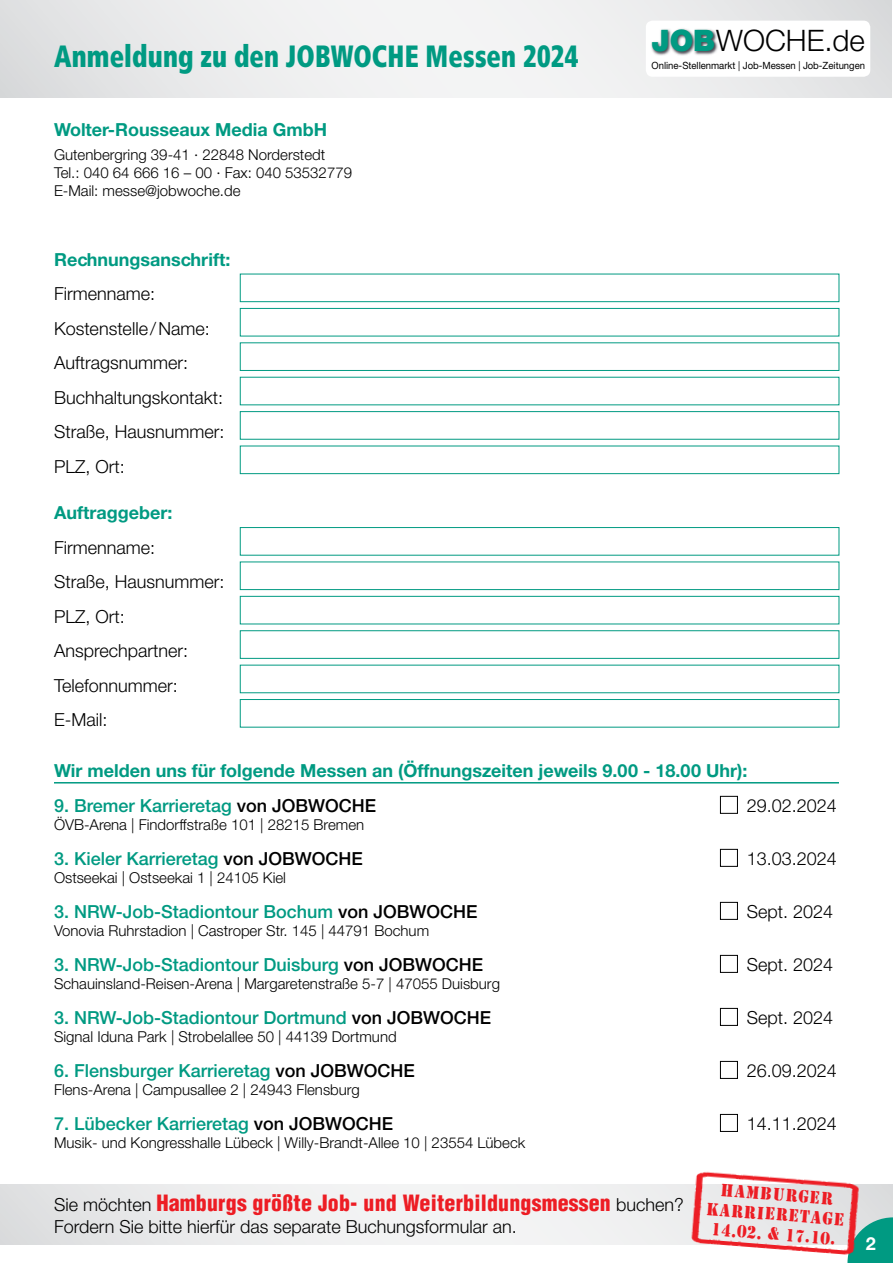
<style>
.page{position:relative;width:893px;height:1263px;background:#fff}
.page>*{position:absolute;margin:0;border:0;box-sizing:border-box;transform-origin:0 0}
.t1{font:900 condensed 30.75px "Frutiger";letter-spacing:.005em;color:#009a82;scale:.85 1}
.t2{font:300 29.7px "Helvetica Neue LT";color:#000}
.t3{font:900 condensed 21.9px "Helvetica LT Std";letter-spacing:.01em;color:#ed1d24}
.t4{font:300 18px/34.5px "Helvetica Neue CE";color:#000}
.t5{font:500 18px "Helvetica Neue CE";color:#009a82}
.t6{font:700 18px "Helvetica Neue CE";color:#009a82}
.t7{font:700 18px "Helvetica Neue CE";color:#fff}
.t8{font:16.5px/19.8px "Stencil Std";color:#ed1d24;text-align:center;scale:.9 1}
.t9{font:300 15px/18px "Helvetica Neue CE";color:#000}
.t10{font:9.9px "Helvetica Neue CE";color:#000;scale:.96 1}
.s1{font-weight:900;color:#009a82}
.s2{color:#000}
.s3{font-family:"Helvetica Neue CE";font-weight:300;font-stretch:normal;font-size:18px;color:#000}
</style>
<div class="page">
<svg style="left:0;top:0;width:891px;height:97px"></svg>
<svg style="left:0;top:1184px;width:893px;height:60px"></svg>
<div style="left:240px;top:274px;width:599px;height:28px;border:1px solid #009a82"></div>
<div style="left:240px;top:308px;width:599px;height:28px;border:1px solid #009a82"></div>
<div style="left:240px;top:342px;width:599px;height:29px;border:1px solid #009a82"></div>
<div style="left:240px;top:411px;width:599px;height:29px;border:1px solid #009a82"></div>
<div style="left:240px;top:446px;width:599px;height:28px;border:1px solid #009a82"></div>
<div style="left:240px;top:527px;width:599px;height:28px;border:1px solid #009a82"></div>
<div style="left:240px;top:562px;width:599px;height:28px;border:1px solid #009a82"></div>
<div style="left:240px;top:596px;width:599px;height:28px;border:1px solid #009a82"></div>
<div style="left:240px;top:630px;width:599px;height:29px;border:1px solid #009a82"></div>
<div style="left:240px;top:699px;width:599px;height:28px;border:1px solid #009a82"></div>
<div style="left:646px;top:21px;width:224px;height:56px;background:#fff;border-radius:7px"></div>
<img style="left:651px;top:28px;width:67px;height:28px">
<svg style="left:865px;top:1217px;width:28px;height:46px"></svg>
<img style="left:687px;top:1171px;width:178px;height:92px">
<hr style="left:54px;top:782px;width:785px;height:1px;background:#009a82">
<div style="left:720px;top:796px;width:18px;height:18px;border:1px solid #000"></div>
<div style="left:720px;top:849px;width:18px;height:18px;border:1px solid #000"></div>
<div style="left:720px;top:902px;width:18px;height:18px;border:1px solid #000"></div>
<div style="left:720px;top:955px;width:18px;height:18px;border:1px solid #000"></div>
<div style="left:720px;top:1008px;width:18px;height:18px;border:1px solid #000"></div>
<div style="left:720px;top:1061px;width:18px;height:18px;border:1px solid #000"></div>
<div style="left:720px;top:1114px;width:18px;height:18px;border:1px solid #000"></div>
<h1 class="t1" style="left:54px;top:38px;width:618px">Anmeldung zu den JOBWOCHE Messen 2024</h1>
<p class="t6" style="left:54px;top:119px;width:275px">Wolter-Rousseaux Media GmbH</p>
<p class="t9" style="left:54px;top:146px;width:299px">Gutenbergring 39-41 · 22848 Norderstedt<br>Tel.: 040 64 666 16 – 00 · Fax: 040 53532779<br>E-Mail: messe@jobwoche.de</p>
<p class="t6" style="left:54px;top:248px;width:178px">Rechnungsanschrift:</p>
<p class="t4" style="left:54px;top:277px;width:172px">Firmenname:<br>Kostenstelle/Name:<br>Auftragsnummer:<br>Buchhaltungskontakt:<br>Straße, Hausnummer:<br>PLZ, Ort:</p>
<p class="t6" style="left:54px;top:502px;width:120px">Auftraggeber:</p>
<p class="t4" style="left:54px;top:530px;width:172px">Firmenname:<br>Straße, Hausnummer:<br>PLZ, Ort:<br>Ansprechpartner:<br>Telefonnummer:<br>E-Mail:</p>
<h2 class="t2" style="left:652px;top:22px;width:215px"><span class="s1">JOB</span>WOCHE.de</h2>
<p class="t10" style="left:651px;top:59px;width:224px">Online-Stellenmarkt | Job-Messen | Job-Zeitungen</p>
<p class="t6" style="left:54px;top:759px;width:695px">Wir melden uns für folgende Messen an (Öffnungszeiten jeweils 9.00 - 18.00 Uhr):</p>
<p class="t5" style="left:54px;top:794px;width:324px">9. Bremer Karrieretag <span class="s2">von JOBWOCHE</span></p>
<p class="t4" style="left:747px;top:788px;width:92px">29.02.2024</p>
<p class="t9" style="left:54px;top:815px;width:312px">ÖVB-Arena | Findorffstraße 101 | 28215 Bremen</p>
<p class="t5" style="left:54px;top:847px;width:310px">3. Kieler Karrieretag <span class="s2">von JOBWOCHE</span></p>
<p class="t4" style="left:747px;top:841px;width:92px">13.03.2024</p>
<p class="t9" style="left:54px;top:868px;width:234px">Ostseekai | Ostseekai 1 | 24105 Kiel</p>
<p class="t5" style="left:54px;top:900px;width:425px">3. NRW-Job-Stadiontour Bochum <span class="s2">von JOBWOCHE</span></p>
<p class="t4" style="left:747px;top:894px;width:88px">Sept. 2024</p>
<p class="t9" style="left:54px;top:921px;width:377px">Vonovia Ruhrstadion | Castroper Str. 145 | 44791 Bochum</p>
<p class="t5" style="left:54px;top:953px;width:431px">3. NRW-Job-Stadiontour Duisburg <span class="s2">von JOBWOCHE</span></p>
<p class="t4" style="left:747px;top:947px;width:88px">Sept. 2024</p>
<p class="t9" style="left:54px;top:974px;width:447px">Schauinsland-Reisen-Arena | Margaretenstraße 5-7 | 47055 Duisburg</p>
<p class="t5" style="left:54px;top:1006px;width:439px">3. NRW-Job-Stadiontour Dortmund <span class="s2">von JOBWOCHE</span></p>
<p class="t4" style="left:747px;top:1000px;width:88px">Sept. 2024</p>
<p class="t9" style="left:54px;top:1027px;width:344px">Signal Iduna Park | Strobelallee 50 | 44139 Dortmund</p>
<p class="t5" style="left:54px;top:1059px;width:362px">6. Flensburger Karrieretag <span class="s2">von JOBWOCHE</span></p>
<p class="t4" style="left:747px;top:1053px;width:92px">26.09.2024</p>
<p class="t9" style="left:54px;top:1080px;width:307px">Flens-Arena | Campusallee 2 | 24943 Flensburg</p>
<p class="t5" style="left:54px;top:1112px;width:341px">7. Lübecker Karrieretag <span class="s2">von JOBWOCHE</span></p>
<p class="t4" style="left:747px;top:1106px;width:92px">14.11.2024</p>
<p class="t9" style="left:54px;top:1133px;width:473px">Musik- und Kongresshalle Lübeck | Willy-Brandt-Allee 10 | 23554 Lübeck</p>
<h3 class="t3" style="left:54px;top:1189px;width:631px"><span class="s3">Sie möchten</span> Hamburgs größte Job- und Weiterbildungsmessen <span class="s3">buchen?</span></h3>
<p class="t4" style="left:54px;top:1209px;width:464px">Fordern Sie bitte hierfür das separate Buchungsformular an.</p>
<p class="t8" style="left:709px;top:1180px;width:155px;rotate:4deg">Hamburger<br>Karrieretage<br>14.02. &amp; 17.10.</p>
<p class="t7" style="left:866px;top:1233px;width:12px">2</p>
</div>
